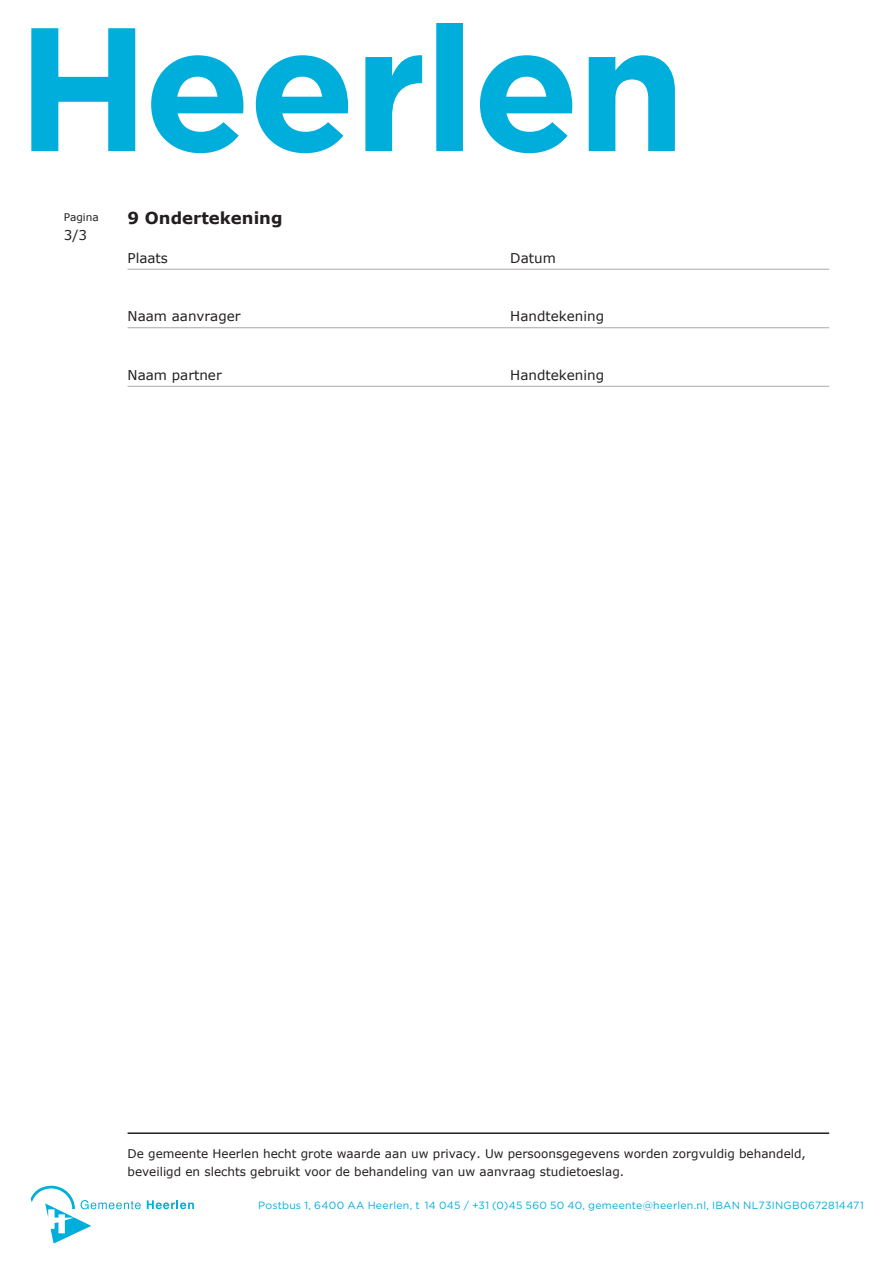
<style>
.page{position:relative;width:893px;height:1263px;background:#fff}
.page>*{position:absolute;margin:0;border:0;box-sizing:border-box;transform-origin:0 0}
.t1{font:700 16.5px "Verdana";color:#231f20}
.t2{font:13.5px "Verdana";color:#231f20}
.t3{font:12px/18px "Verdana";color:#231f20}
.t4{font:10.5px "Gotham";letter-spacing:.025em;color:#00aedc}
.t5{font:10.5px "Verdana";color:#231f20}
</style>
<div class="page">
<svg style="left:31px;top:23px;width:644px;height:130px"></svg>
<svg style="left:31px;top:1185px;width:110px;height:58px"></svg>
<svg style="left:147px;top:1200px;width:47px;height:9px"></svg>
<hr style="left:128px;top:269px;width:701px;height:1px;background:#a8a9ad">
<hr style="left:128px;top:327px;width:701px;height:1px;background:#a8a9ad">
<hr style="left:128px;top:386px;width:701px;height:1px;background:#a8a9ad">
<hr style="left:128px;top:1132px;width:701px;height:2px;background:#231f20">
<p class="t5" style="left:64px;top:210px;width:37px">Pagina</p>
<p class="t2" style="left:64px;top:227px;width:25px">3/3</p>
<h1 class="t1" style="left:128px;top:207px;width:157px">9 Ondertekening</h1>
<p class="t2" style="left:128px;top:249px;width:42px">Plaats</p>
<p class="t2" style="left:510px;top:249px;width:47px">Datum</p>
<p class="t2" style="left:128px;top:308px;width:115px">Naam aanvrager</p>
<p class="t2" style="left:510px;top:308px;width:95px">Handtekening</p>
<p class="t2" style="left:128px;top:366px;width:96px">Naam partner</p>
<p class="t2" style="left:510px;top:366px;width:95px">Handtekening</p>
<p class="t3" style="left:128px;top:1144px;width:680px">De gemeente Heerlen hecht grote waarde aan uw privacy. Uw persoonsgegevens worden zorgvuldig behandeld, beveiligd en slechts gebruikt voor de behandeling van uw aanvraag studietoeslag.</p>
<p class="t4" style="left:258px;top:1199px;width:607px">Postbus 1, 6400 AA Heerlen, t 14 045 / +31 (0)45 560 50 40, gemeente@heerlen.nl, IBAN NL73INGB0672814471</p>
</div>
